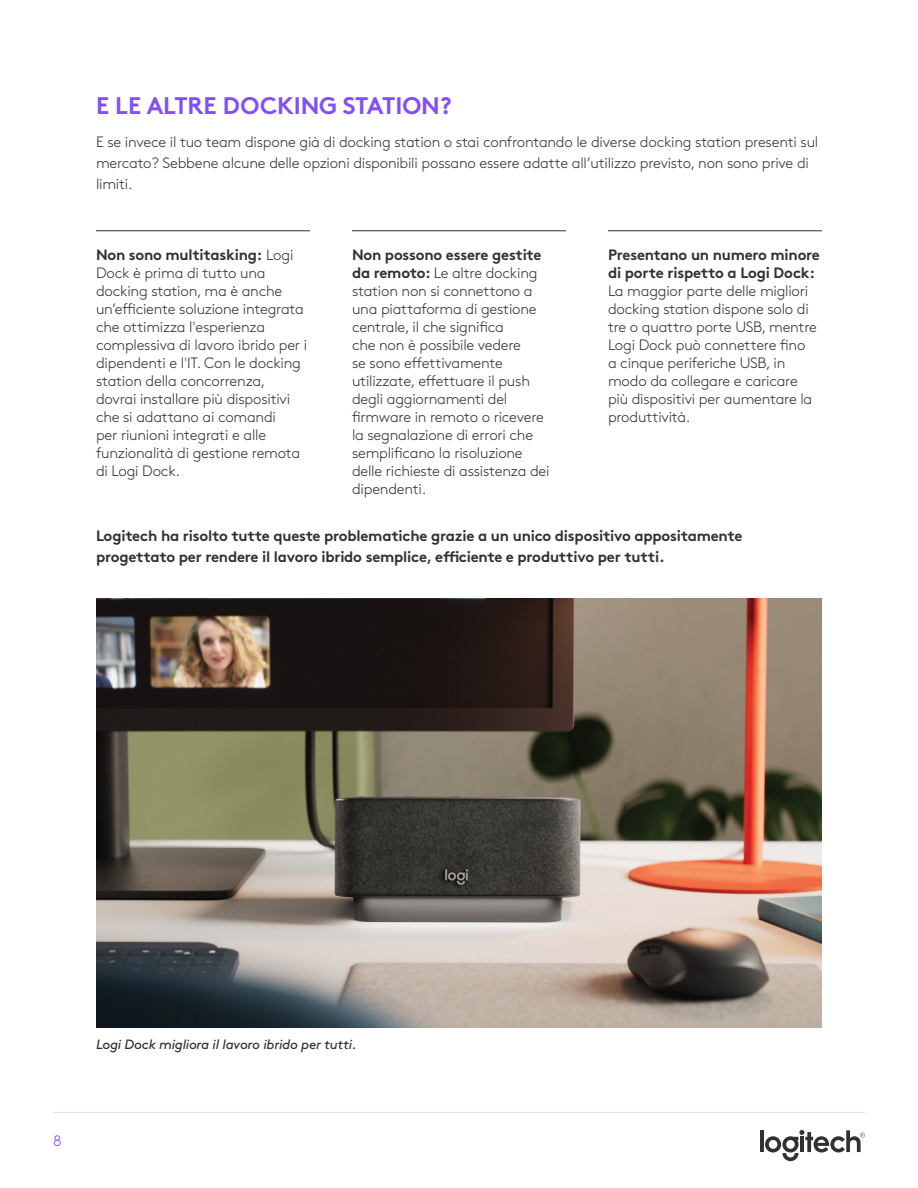
<style>
.page{position:relative;width:918px;height:1188px;background:#fff}
.page>*{position:absolute;margin:0;border:0;box-sizing:border-box;transform-origin:0 0}
.Body{font:700 24px "Brown Pro";letter-spacing:-.005em;color:#814efa}
.Body-2{font:300 15px/18px "Brown Pro";letter-spacing:-.015em;color:#2f3132}
.Body-3{font:700 15px/21px "Brown Pro";letter-spacing:-.015em;color:#2f3132}
.t1{font:300 15px "Brown Pro";color:#814efa}
.t2{font:italic 13.5px "Brown Pro";letter-spacing:-.015em;color:#2f3132}
.s1{font-weight:700}
</style>
<div class="page">
<hr style="left:760px;top:1130px;width:4px;height:22px;background:#2f3132">
<svg style="left:765px;top:1130px;width:100px;height:31px"></svg>
<hr style="left:800px;top:1137px;width:4px;height:15px;background:#2f3132">
<hr style="left:53px;top:1112px;width:812px;height:1px;background:#e1e2e3">
<hr style="left:96px;top:230px;width:214px;height:1px;background:#2f3132">
<hr style="left:352px;top:230px;width:214px;height:1px;background:#2f3132">
<hr style="left:608px;top:230px;width:214px;height:1px;background:#2f3132">
<img style="left:96px;top:598px;width:726px;height:429px">
<p class="Body" style="left:96px;top:86px;width:357px">E LE ALTRE DOCKING STATION?</p>
<p class="Body-2" style="left:96px;top:130px;width:724px;line-height:21px">E se invece il tuo team dispone già di docking station o stai confrontando le diverse docking station presenti sul mercato? Sebbene alcune delle opzioni disponibili possano essere adatte all’utilizzo previsto, non sono prive di limiti.</p>
<p class="Body-2" style="left:96px;top:244px;width:213px"><span class="s1">Non sono multitasking:</span> Logi<br>Dock è prima di tutto una docking station, ma è anche un’efficiente soluzione integrata che ottimizza l'esperienza complessiva di lavoro ibrido per i dipendenti e l'IT. Con le docking station della concorrenza, dovrai installare più dispositivi che si adattano ai comandi<br>per riunioni integrati e alle funzionalità di gestione remota di Logi Dock.</p>
<p class="Body-2" style="left:352px;top:244px;width:199px"><span class="s1">Non possono essere gestite da remoto:</span> Le altre docking station non si connettono a una piattaforma di gestione centrale, il che significa<br>che non è possibile vedere<br>se sono effettivamente utilizzate, effettuare il push degli aggiornamenti del firmware in remoto o ricevere la segnalazione di errori che semplificano la risoluzione delle richieste di assistenza dei dipendenti.</p>
<p class="Body-2" style="left:608px;top:244px;width:213px"><span class="s1">Presentano un numero minore di porte rispetto a Logi Dock:<br></span>La maggior parte delle migliori docking station dispone solo di tre o quattro porte USB, mentre<br>Logi Dock può connettere fino<br>a cinque periferiche USB, in modo da collegare e caricare più dispositivi per aumentare la produttività.</p>
<p class="Body-3" style="left:96px;top:524px;width:648px">Logitech ha risolto tutte queste problematiche grazie a un unico dispositivo appositamente progettato per rendere il lavoro ibrido semplice, efficiente e produttivo per tutti.</p>
<p class="t1" style="left:53px;top:1130px;width:10px">8</p>
<p class="t2" style="left:96px;top:1034px;width:262px">Logi Dock migliora il lavoro ibrido per tutti.</p>
</div>
